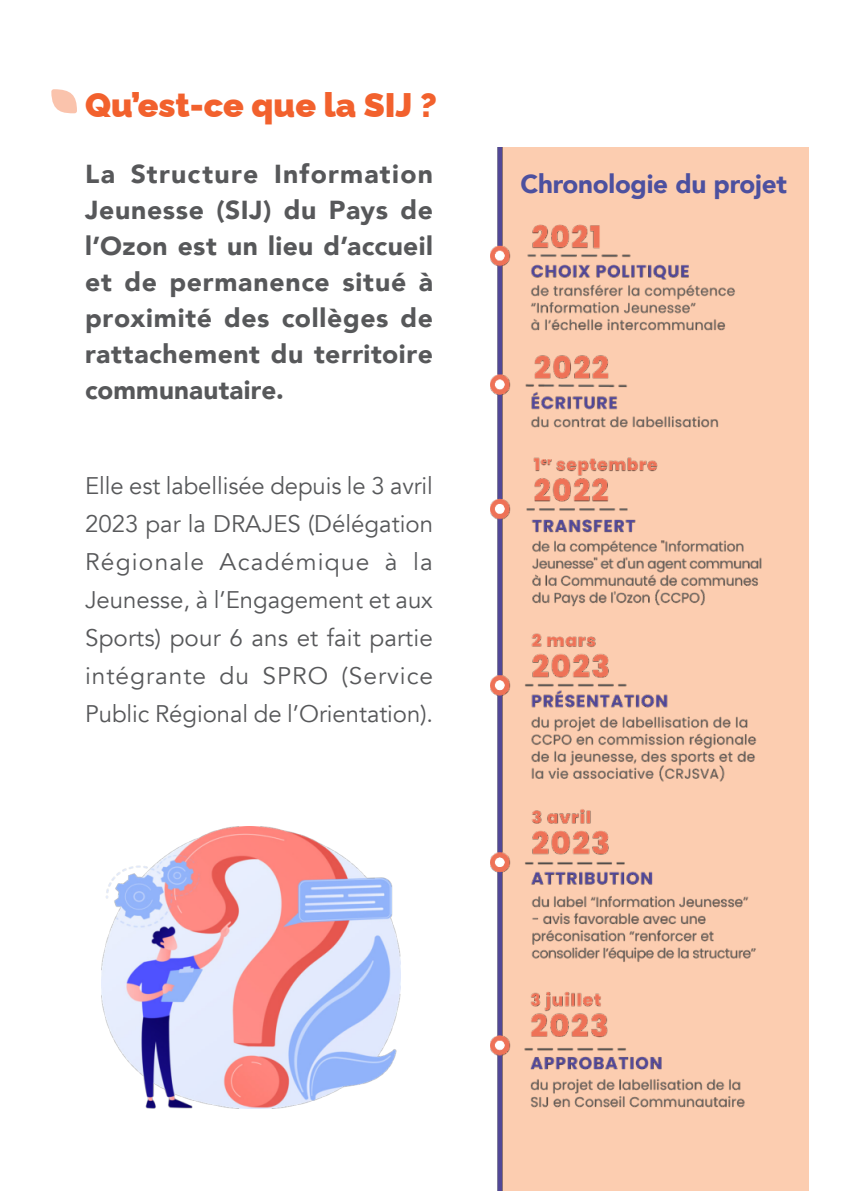
<style>
.page{position:relative;width:851px;height:1191px;background:#fff}
.page>*{position:absolute;margin:0;border:0;box-sizing:border-box;transform-origin:0 0}
.t1{font:900 34px "Raleway";color:#f2612d}
.t2{font:900 26px/36px "Avenir";letter-spacing:.02em;color:#57585a;text-align:justify}
.t3{font:900 26px "Avenir";letter-spacing:-.01em;color:#4c509f}
.t4{font:24px/38px "Avenir";color:#57585a;text-align:justify}
</style>
<div class="page">
<div style="left:499px;top:147px;width:309px;height:1044px;background:#fccdb0"></div>
<svg style="left:51px;top:89px;width:26px;height:24px"></svg>
<img style="left:102px;top:826px;width:298px;height:282px">
<img style="left:490px;top:147px;width:272px;height:1044px">
<h1 class="t1" style="left:85px;top:92px;width:353px">Qu’est-ce que la SIJ ?</h1>
<p class="t2" style="left:85px;top:157px;width:349px">La Structure Information Jeunesse (SIJ) du Pays de l’Ozon est un lieu d’accueil et de permanence situé à proximité des collèges de rattachement du territoire communautaire.</p>
<p class="t4" style="left:85px;top:469px;width:349px">Elle est labellisée depuis le 3 avril 2023 par la DRAJES (Délégation Régionale Académique à la Jeunesse, à l’Engagement et aux Sports) pour 6 ans et fait partie intégrante du SPRO (Service Public Régional de l’Orientation).</p>
<p class="t3" style="left:520px;top:170px;width:268px">Chronologie du projet</p>
</div>
